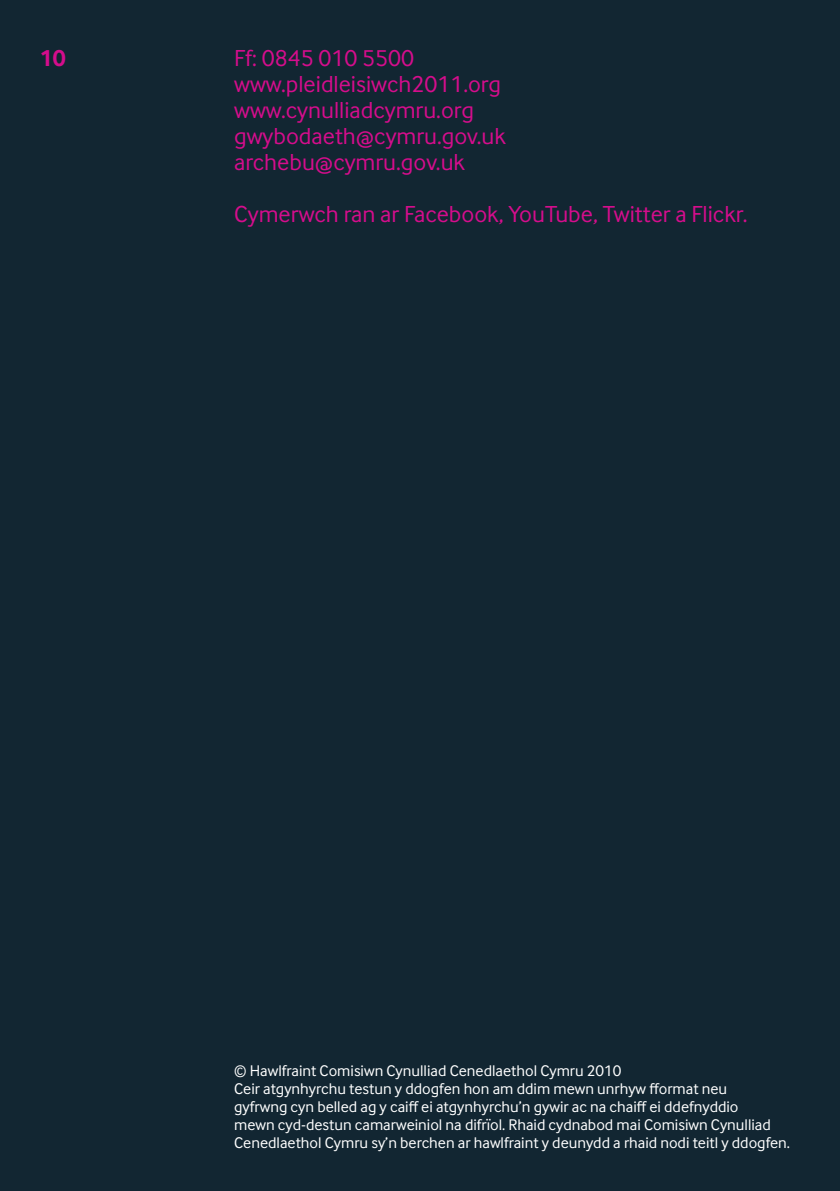
<style>
.page{position:relative;width:840px;height:1191px;background:#fff}
.page>*{position:absolute;margin:0;border:0;box-sizing:border-box;transform-origin:0 0}
.Body{font:24px "Cynulliad Sans";color:#d50d8c}
.t1{font:700 24px "Cynulliad Sans";color:#d50d8c}
.t2{font:16px/18px "Cynulliad Sans";color:#fff}
</style>
<div class="page">
<div style="left:0;top:0;width:839px;height:1191px;background:#122632"></div>
<p class="t1" style="left:40px;top:44px;width:27px">10</p>
<p class="Body" style="left:234px;top:44px;width:181px">Ff: 0845 010 5500</p>
<p class="Body" style="left:234px;top:70px;width:268px">www.pleidleisiwch2011.org</p>
<p class="Body" style="left:234px;top:96px;width:241px">www.cynulliadcymru.org</p>
<p class="Body" style="left:234px;top:122px;width:273px">gwybodaeth@cymru.gov.uk</p>
<p class="Body" style="left:234px;top:148px;width:232px">archebu@cymru.gov.uk</p>
<p class="Body" style="left:234px;top:200px;width:514px">Cymerwch ran ar Facebook, YouTube, Twitter a Flickr.</p>
<p class="t2" style="left:234px;top:1061px;width:389px">© Hawlfraint Comisiwn Cynulliad Cenedlaethol Cymru 2010</p>
<p class="t2" style="left:234px;top:1079px;width:494px">Ceir atgynhyrchu testun y ddogfen hon am ddim mewn unrhyw fformat neu</p>
<p class="t2" style="left:234px;top:1097px;width:505px">gyfrwng cyn belled ag y caiff ei atgynhyrchu’n gywir ac na chaiff ei ddefnyddio</p>
<p class="t2" style="left:234px;top:1115px;width:557px">mewn cyd-destun camarweiniol na difrïol. Rhaid cydnabod mai Comisiwn Cynulliad<br>Cenedlaethol Cymru sy’n berchen ar hawlfraint y deunydd a rhaid nodi teitl y ddogfen.</p>
</div>
